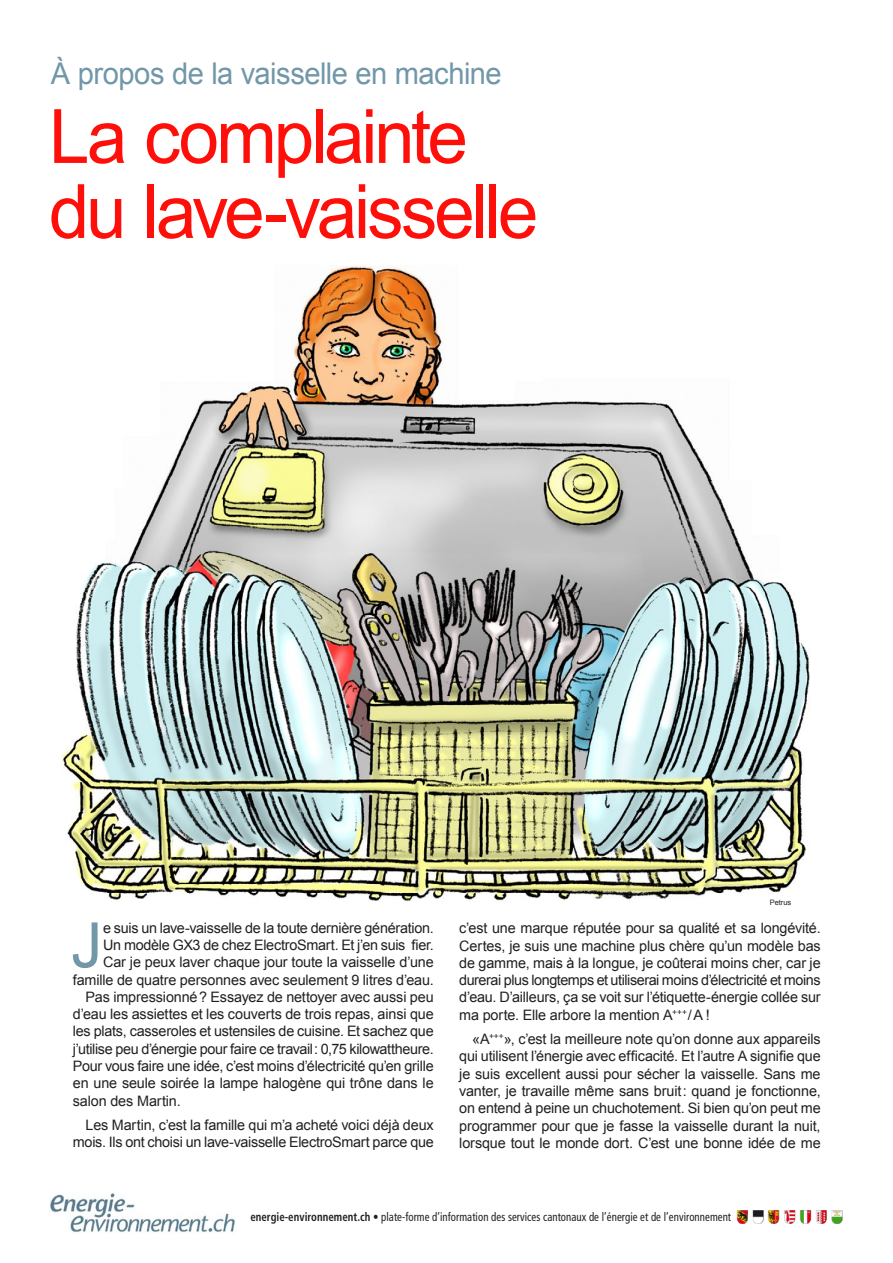
<style>
.page{position:relative;width:893px;height:1263px;background:#fff}
.page>*{position:absolute;margin:0;border:0;box-sizing:border-box;transform-origin:0 0}
.t1{font:75px/75px "Arial";letter-spacing:-.045em;color:#ff0f09}
.t2{font:62.7px "Arial";color:#7197a8}
.t3{font:30px "Arial";letter-spacing:-.02em;color:#7197a8}
.t4{font:14.4px/17.2px "Arial";letter-spacing:-.015em;color:#231f20;text-align:justify}
.t5{font:condensed 12px "Frutiger";letter-spacing:.005em;color:#231f20;scale:.9 1}
.t6{font:7.5px "Arial";color:#231f20}
.s1{font-weight:700}
</style>
<div class="page">
<img style="left:736px;top:1210px;width:106px;height:13px">
<img style="left:50px;top:1193px;width:185px;height:40px">
<img style="left:61px;top:265px;width:749px;height:636px">
<h3 class="t3" style="left:51px;top:54px;width:452px">À propos de la vaisselle en machine</h3>
<h1 class="t1" style="left:49px;top:100px;width:491px">La complainte du lave-vaisselle</h1>
<p class="t6" style="left:770px;top:897px;width:23px">Petrus</p>
<h2 class="t2" style="left:71px;top:904px;width:33px">J</h2>
<p class="t4" style="left:103px;top:919px;width:332px">e suis un lave-vaisselle de la toute dernière génération.</p>
<p class="t4" style="left:103px;top:936px;width:332px">Un modèle GX3 de chez ElectroSmart. Et j’en suis fier.</p>
<p class="t4" style="left:103px;top:954px;width:332px">Car je peux laver chaque jour toute la vaisselle d’une</p>
<p class="t4" style="left:73px;top:971px;width:362px">famille de quatre personnes avec seulement 9 litres d’eau.</p>
<p class="t4" style="left:86px;top:988px;width:350px">Pas impressionné? Essayez de nettoyer avec aussi peu</p>
<p class="t4" style="left:73px;top:1006px;width:362px">d’eau les assiettes et les couverts de trois repas, ainsi que</p>
<p class="t4" style="left:73px;top:1023px;width:362px">les plats, casseroles et ustensiles de cuisine. Et sachez que</p>
<p class="t4" style="left:73px;top:1040px;width:362px">j’utilise peu d’énergie pour faire ce travail: 0,75 kilowattheure.</p>
<p class="t4" style="left:73px;top:1057px;width:362px">Pour vous faire une idée, c’est moins d’électricité qu’en grille</p>
<p class="t4" style="left:73px;top:1075px;width:362px">en une seule soirée la lampe halogène qui trône dans le</p>
<p class="t4" style="left:73px;top:1092px;width:109px">salon des Martin.</p>
<p class="t4" style="left:73px;top:1116px;width:362px;text-align:right">Les Martin, c’est la famille qui m’a acheté voici déjà deux mois. Ils ont choisi un lave-vaisselle ElectroSmart parce que</p>
<p class="t4" style="left:459px;top:920px;width:363px">c’est une marque réputée pour sa qualité et sa longévité.<br>Certes, je suis une machine plus chère qu’un modèle bas de gamme, mais à la longue, je coûterai moins cher, car je durerai plus longtemps et utiliserai moins d’électricité et moins d’eau. D’ailleurs, ça se voit sur l’étiquette-énergie collée sur ma porte. Elle arbore la mention A<sup>+++</sup>/A !</p>
<p class="t4" style="left:459px;top:1031px;width:363px;text-indent:13px">«A<sup>+++</sup>», c’est la meilleure note qu’on donne aux appareils qui utilisent l’énergie avec efficacité. Et l’autre A signifie que je suis excellent aussi pour sécher la vaisselle. Sans me vanter, je travaille même sans bruit: quand je fonctionne, on entend à peine un chuchotement. Si bien qu’on peut me programmer pour que je fasse la vaisselle durant la nuit, lorsque tout le monde dort. C’est une bonne idée de me</p>
<p class="t5" style="left:250px;top:1210px;width:536px"><span class="s1">energie-environnement.ch</span> • plate-forme d’information des services cantonaux de l’énergie et de l’environnement</p>
</div>
